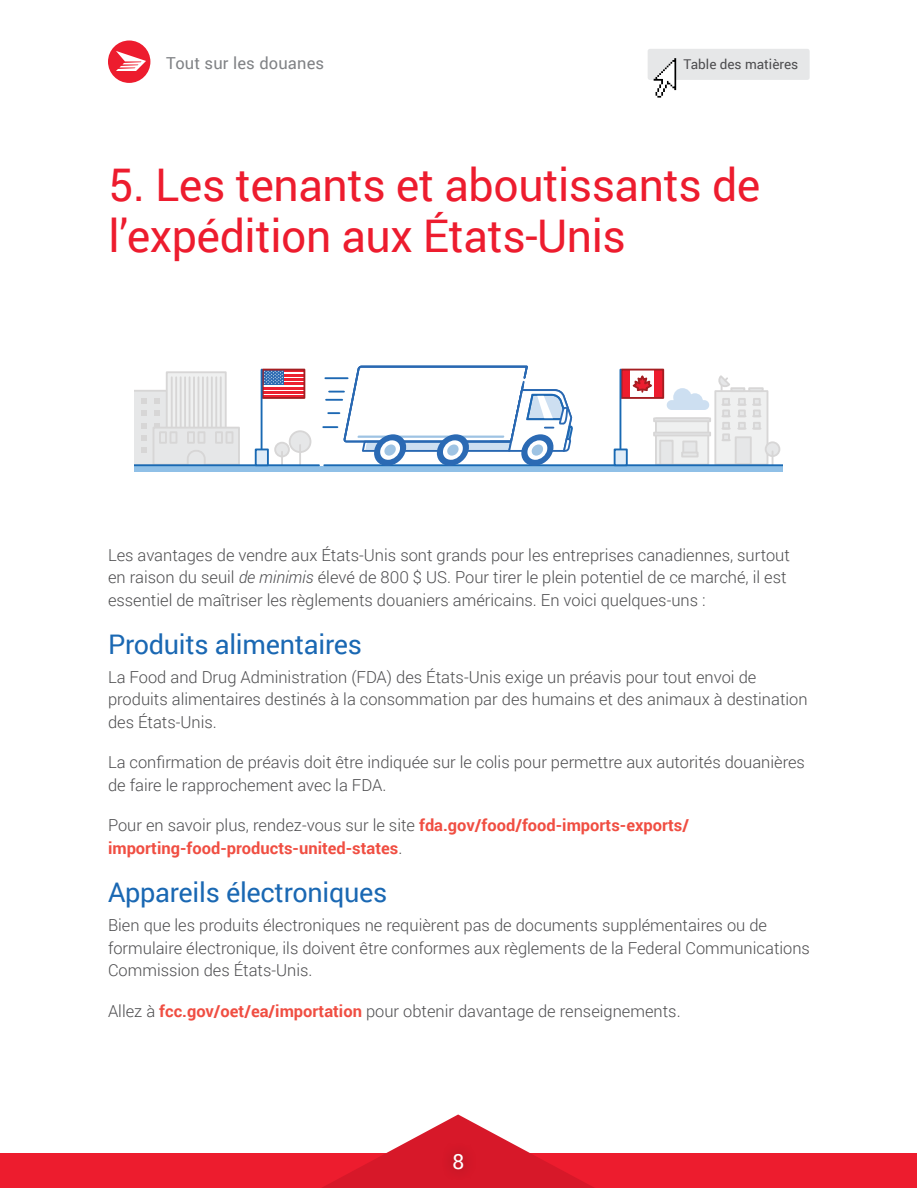
<style>
.page{position:relative;width:918px;height:1188px;background:#fff}
.page>*{position:absolute;margin:0;border:0;box-sizing:border-box;transform-origin:0 0}
.Heading_1{font:45px/51px "Roboto";letter-spacing:-.01em;color:#ed1c2e}
.Heading_2{font:27px "Roboto";letter-spacing:-.01em;color:#1a68b3}
.t1{font:21px "Roboto";color:#fff}
.Body_text{font:300 16.5px/22.5px "Roboto";color:#4d4d4f}
.Body_text-2{font:700 16.5px/22.5px "Roboto";color:#f04e42}
.t2{font:16.5px "Roboto";letter-spacing:.01em;color:#808285}
.Body_text-3{font:13.5px "Roboto";color:#4d4d4f}
.s1{font-style:italic}
.s2{font-weight:300;color:#4d4d4f}
.s3{font-weight:700;color:#f04e42}
</style>
<div class="page">
<div style="left:108px;top:40px;width:42px;height:43px;background:#ed1c2e;border-radius:50%"></div>
<svg style="left:116px;top:51px;width:30px;height:20px"></svg>
<div style="left:648px;top:49px;width:162px;height:31px;background:#e6e7e8;border-radius:2px"></div>
<svg style="left:654px;top:58px;width:22px;height:40px"></svg>
<div style="left:0;top:1153px;width:917px;height:35px;background:#ed1c2e"></div>
<svg style="left:322px;top:1114px;width:272px;height:74px"></svg>
<div style="left:440px;top:1140px;width:37px;height:43px;background:#d41728"></div>
<div style="left:715px;top:391px;width:52px;height:74px;background:#eff0f0"></div>
<div style="left:714px;top:390px;width:54px;height:76px;border:2px solid #d7d6d6"></div>
<div style="left:753px;top:398px;width:8px;height:8px;border:2px solid #d7d6d6"></div>
<svg style="left:753px;top:399px;width:8px;height:18px"></svg>
<div style="left:738px;top:398px;width:8px;height:8px;border:2px solid #d7d6d6"></div>
<svg style="left:738px;top:399px;width:8px;height:18px"></svg>
<div style="left:748px;top:387px;width:16px;height:5px;border:2px solid #d7d6d6"></div>
<div style="left:730px;top:387px;width:15px;height:5px;border:2px solid #d7d6d6"></div>
<div style="left:722px;top:398px;width:8px;height:8px;border:2px solid #d7d6d6"></div>
<svg style="left:722px;top:399px;width:8px;height:18px"></svg>
<div style="left:722px;top:422px;width:8px;height:8px;border:2px solid #d7d6d6"></div>
<svg style="left:722px;top:423px;width:8px;height:18px"></svg>
<svg style="left:718px;top:375px;width:26px;height:16px"></svg>
<div style="left:738px;top:422px;width:8px;height:8px;border:2px solid #d7d6d6"></div>
<svg style="left:738px;top:423px;width:8px;height:7px"></svg>
<div style="left:736px;top:437px;width:15px;height:27px;background:#e6e7e8"></div>
<div style="left:735px;top:436px;width:17px;height:29px;border:2px solid #d7d6d6"></div>
<div style="left:753px;top:422px;width:8px;height:8px;border:2px solid #d7d6d6"></div>
<svg style="left:753px;top:423px;width:8px;height:7px"></svg>
<div style="left:766px;top:442px;width:13px;height:14px;background:#e6e7e8;border-radius:50%"></div>
<div style="left:765px;top:441px;width:15px;height:16px;border:2px solid #d7d6d6;border-radius:50%"></div>
<svg style="left:772px;top:451px;width:1px;height:13px"></svg>
<div style="left:290px;top:431px;width:21px;height:21px;background:#e6e7e8;border-radius:50%"></div>
<div style="left:289px;top:430px;width:22px;height:23px;border:2px solid #d7d6d6;border-radius:50%"></div>
<hr style="left:299px;top:445px;width:2px;height:20px;background:#d7d6d6">
<div style="left:275px;top:443px;width:14px;height:13px;background:#e6e7e8;border-radius:50%"></div>
<div style="left:274px;top:442px;width:16px;height:15px;border:2px solid #d7d6d6;border-radius:50%"></div>
<svg style="left:281px;top:452px;width:2px;height:12px"></svg>
<svg style="left:134px;top:390px;width:32px;height:74px;background:#e3e3e4"></svg>
<div style="left:167px;top:372px;width:59px;height:75px;background:#eff0f0"></div>
<div style="left:166px;top:371px;width:61px;height:77px;border:2px solid #d7d6d6"></div>
<hr style="left:171px;top:377px;width:2px;height:62px;background:#d7d6d6">
<hr style="left:175px;top:377px;width:2px;height:62px;background:#d7d6d6">
<hr style="left:180px;top:377px;width:2px;height:62px;background:#d7d6d6">
<hr style="left:184px;top:377px;width:2px;height:62px;background:#d7d6d6">
<hr style="left:189px;top:377px;width:1px;height:62px;background:#d7d6d6">
<hr style="left:193px;top:377px;width:2px;height:62px;background:#d7d6d6">
<hr style="left:198px;top:377px;width:1px;height:62px;background:#d7d6d6">
<hr style="left:202px;top:377px;width:2px;height:62px;background:#d7d6d6">
<hr style="left:206px;top:377px;width:2px;height:62px;background:#d7d6d6">
<hr style="left:211px;top:377px;width:2px;height:62px;background:#d7d6d6">
<hr style="left:215px;top:377px;width:2px;height:62px;background:#d7d6d6">
<hr style="left:220px;top:377px;width:2px;height:62px;background:#d7d6d6">
<div style="left:153px;top:428px;width:86px;height:37px;background:#e6e7e8"></div>
<div style="left:153px;top:427px;width:87px;height:39px;border:2px solid #d7d6d6"></div>
<div style="left:159px;top:431px;width:8px;height:13px;border:2px solid #d7d6d6"></div>
<div style="left:170px;top:431px;width:7px;height:13px;border:2px solid #d7d6d6"></div>
<div style="left:187px;top:431px;width:8px;height:13px;border:2px solid #d7d6d6"></div>
<div style="left:198px;top:431px;width:7px;height:13px;border:2px solid #d7d6d6"></div>
<div style="left:215px;top:431px;width:8px;height:13px;border:2px solid #d7d6d6"></div>
<div style="left:226px;top:431px;width:7px;height:13px;border:2px solid #d7d6d6"></div>
<svg style="left:186px;top:450px;width:21px;height:14px"></svg>
<div style="left:667px;top:400px;width:42px;height:10px;background:#cddff1;border-radius:5px"></div>
<div style="left:673px;top:388px;width:19px;height:19px;background:#cddff1;border-radius:50%"></div>
<div style="left:687px;top:393px;width:16px;height:16px;background:#cddff1;border-radius:50%"></div>
<div style="left:656px;top:418px;width:52px;height:47px;background:#eff0f0"></div>
<div style="left:655px;top:417px;width:54px;height:49px;border:2px solid #d7d6d6"></div>
<div style="left:653px;top:432px;width:58px;height:4px;border:2px solid #d7d6d6"></div>
<div style="left:653px;top:417px;width:58px;height:5px;border:2px solid #d7d6d6"></div>
<div style="left:660px;top:441px;width:13px;height:24px;background:#e6e7e8"></div>
<div style="left:659px;top:440px;width:15px;height:26px;border:2px solid #d7d6d6"></div>
<div style="left:683px;top:441px;width:13px;height:14px;background:#e6e7e8"></div>
<div style="left:682px;top:441px;width:15px;height:15px;border:2px solid #d7d6d6"></div>
<div style="left:681px;top:452px;width:18px;height:5px;border:2px solid #d7d6d6"></div>
<div style="left:134px;top:466px;width:648px;height:5px;background:#90c0e7"></div>
<hr style="left:324px;top:464px;width:458px;height:2px;background:#1969b3">
<hr style="left:134px;top:464px;width:185px;height:2px;background:#1969b3">
<svg style="left:323px;top:365px;width:251px;height:102px"></svg>
<div style="left:622px;top:370px;width:8px;height:28px;background:#ed1c2e"></div>
<div style="left:654px;top:370px;width:9px;height:28px;background:#ed1c2e"></div>
<div style="left:621px;top:369px;width:43px;height:30px;border:2px solid #a51e22"></div>
<svg style="left:630px;top:368px;width:25px;height:24px"></svg>
<hr style="left:620px;top:370px;width:1px;height:81px;background:#1969b3">
<div style="left:615px;top:449px;width:12px;height:16px;background:#e0ecf7"></div>
<div style="left:614px;top:449px;width:14px;height:17px;border:2px solid #1969b3"></div>
<svg style="left:265px;top:376px;width:37px;height:20px"></svg>
<hr style="left:263px;top:374px;width:41px;height:2px;background:#ec2030">
<hr style="left:263px;top:378px;width:41px;height:3px;background:#ec2030">
<hr style="left:263px;top:383px;width:41px;height:2px;background:#ec2030">
<hr style="left:263px;top:387px;width:41px;height:2px;background:#ec2030">
<hr style="left:263px;top:391px;width:41px;height:2px;background:#ec2030">
<div style="left:263px;top:370px;width:21px;height:15px;background:#2969b1"></div>
<svg style="left:265px;top:372px;width:18px;height:12px"></svg>
<div style="left:262px;top:369px;width:43px;height:30px;border:2px solid #a51e22"></div>
<hr style="left:261px;top:370px;width:2px;height:81px;background:#1969b3">
<div style="left:256px;top:449px;width:12px;height:16px;background:#e0ecf7"></div>
<div style="left:255px;top:449px;width:14px;height:17px;border:2px solid #1969b3"></div>
<p class="t2" style="left:166px;top:52px;width:160px">Tout sur les douanes</p>
<p class="Body_text-3" style="left:683px;top:55px;width:116px">Table des matières</p>
<h1 class="Heading_1" style="left:109px;top:158px;width:653px">5. Les tenants et aboutissants de l’expédition aux États-Unis</h1>
<p class="Body_text" style="left:108px;top:543px;width:683px">Les avantages de vendre aux États-Unis sont grands pour les entreprises canadiennes, surtout en raison du seuil <span class="s1">de minimis</span> élevé de 800 $ US. Pour tirer le plein potentiel de ce marché, il est essentiel de maîtriser les règlements douaniers américains. En voici quelques-uns :</p>
<h2 class="Heading_2" style="left:108px;top:625px;width:255px">Produits alimentaires</h2>
<p class="Body_text" style="left:108px;top:665px;width:701px">La Food and Drug Administration (FDA) des États-Unis exige un préavis pour tout envoi de produits alimentaires destinés à la consommation par des humains et des animaux à destination des États-Unis.</p>
<p class="Body_text" style="left:108px;top:751px;width:699px">La confirmation de préavis doit être indiquée sur le colis pour permettre aux autorités douanières de faire le rapprochement avec la FDA.</p>
<p class="Body_text-2" style="left:108px;top:814px;width:583px"><span class="s2">Pour en savoir plus, rendez-vous sur le site</span> fda.gov/food/food-imports-exports/ importing-food-products-united-states<span class="s2">.</span></p>
<h2 class="Heading_2" style="left:108px;top:873px;width:281px">Appareils électroniques</h2>
<p class="Body_text" style="left:108px;top:913px;width:704px">Bien que les produits électroniques ne requièrent pas de documents supplémentaires ou de formulaire électronique, ils doivent être conformes aux règlements de la Federal Communications<br>Commission des États-Unis.</p>
<p class="Body_text" style="left:108px;top:999px;width:574px">Allez à <span class="s3">fcc.gov/oet/ea/importation</span> pour obtenir davantage de renseignements.</p>
<p class="t1" style="left:452px;top:1147px;width:13px">8</p>
</div>
